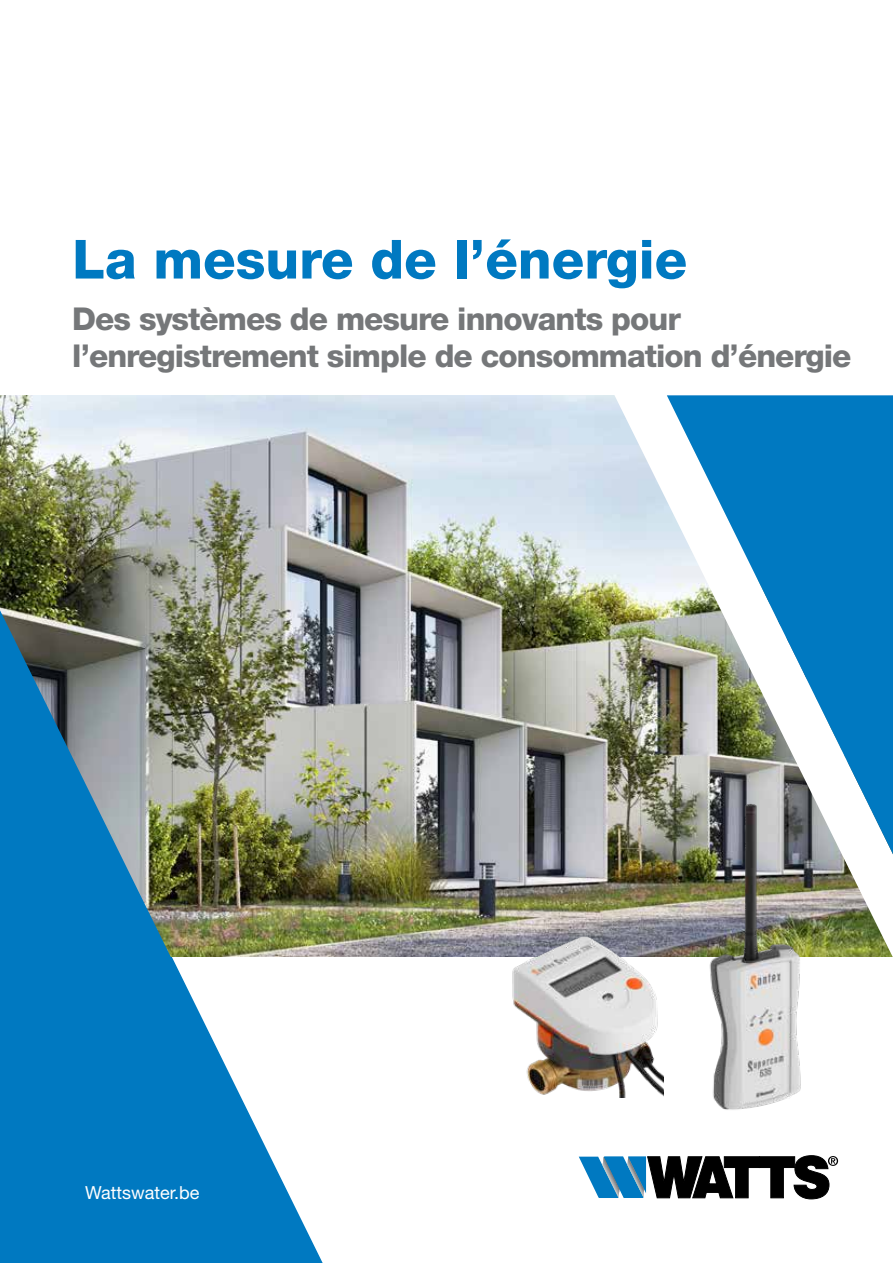
<style>
.page{position:relative;width:893px;height:1263px;background:#fff}
.page>*{position:absolute;margin:0;border:0;box-sizing:border-box;transform-origin:0 0}
.t1{font:800 54px "Helvetica Neue LT Std";color:#0079c1}
.t2{font:800 31.5px/37.8px "Helvetica Neue LT Std";letter-spacing:-.03em;color:#757779}
.t3{font:18px "Helvetica Neue LT Std";color:#fff}
</style>
<div class="page">
<svg style="left:579px;top:1155px;width:259px;height:44px"></svg>
<img style="left:0;top:395px;width:614px;height:561px">
<img style="left:614px;top:395px;width:279px;height:562px">
<img style="left:0;top:610px;width:322px;height:653px">
<svg style="left:667px;top:395px;width:226px;height:459px;fill:#0079c1"></svg>
<img style="left:494px;top:922px;width:169px;height:175px">
<img style="left:686px;top:790px;width:133px;height:320px">
<h1 class="t1" style="left:72px;top:227px;width:616px">La mesure de l’énergie</h1>
<p class="t2" style="left:72px;top:299px;width:781px">Des systèmes de mesure innovants pour l’enregistrement simple de consommation d’énergie</p>
<p class="t3" style="left:85px;top:1182px;width:116px">Wattswater.be</p>
</div>
